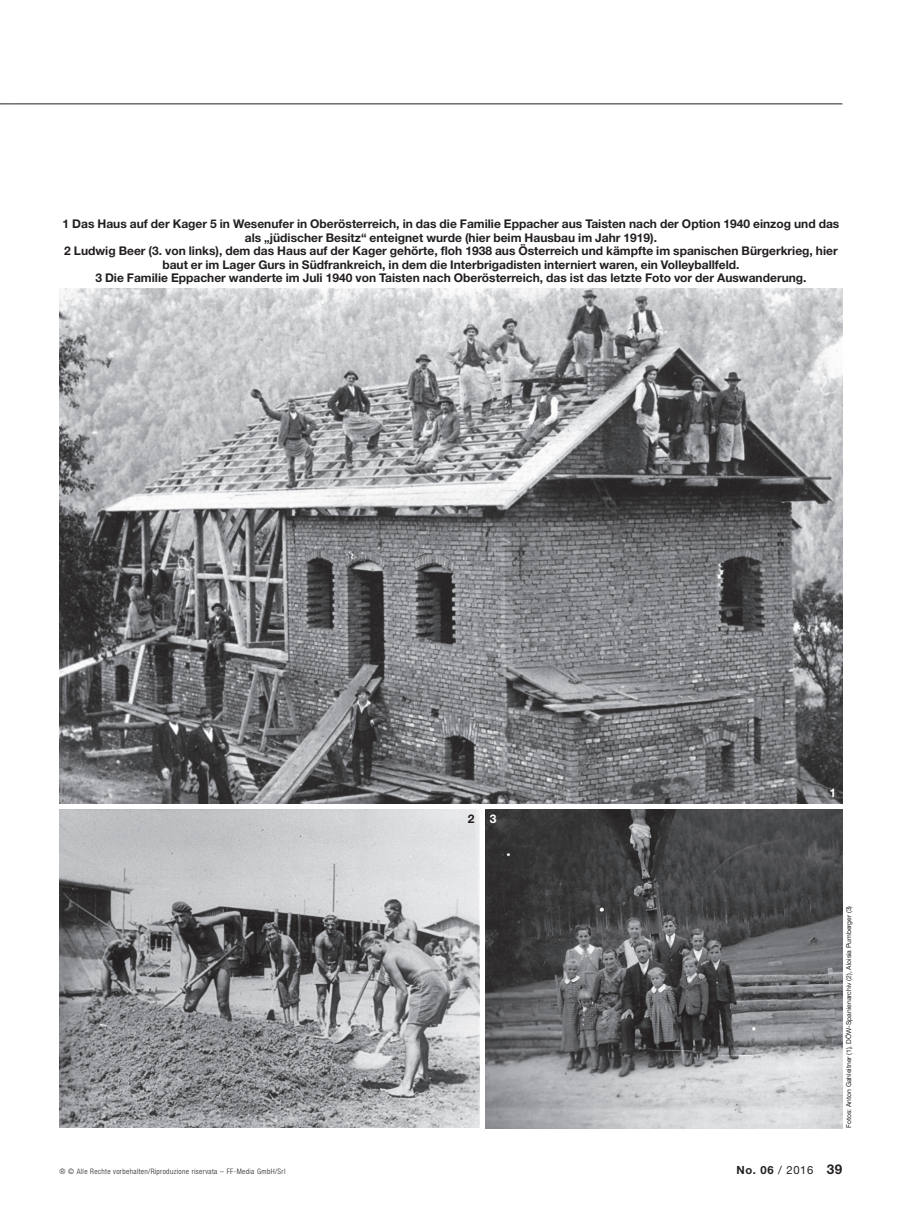
<style>
.page{position:relative;width:919px;height:1217px;background:#fff}
.page>*{position:absolute;margin:0;border:0;box-sizing:border-box;transform-origin:0 0}
.t1{font:700 12px/13.5px "Helvetica Neue LT Std";color:#231f20;text-align:center}
.t2{font:700 12px "Helvetica Neue LT Std";color:#fff}
.t3{font:700 11.25px "Helvetica Neue LT Std";color:#231f20}
.t4{font:300 condensed 7.5px "Helvetica Neue LT Std";letter-spacing:.05em;color:#231f20}
.t5{font:6.75px "Helvetica Neue LT Std";color:#231f20}
.s1{font-weight:400}
.s2{font-size:13.5px}
</style>
<div class="page">
<svg style="left:0;top:103px;width:13px;height:1px"></svg>
<hr style="left:13px;top:103px;width:829px;height:1px;background:#231f20">
<img style="left:60px;top:288px;width:782px;height:515px">
<img style="left:486px;top:809px;width:356px;height:318px">
<img style="left:60px;top:809px;width:419px;height:318px">
<p class="t1" style="left:63px;top:218px;width:778px">1 Das Haus auf der Kager 5 in Wesenufer in Oberösterreich, in das die Familie Eppacher aus Taisten nach der Option 1940 einzog und das als „jüdischer Besitz“ enteignet wurde (hier beim Hausbau im Jahr 1919).<br>2 Ludwig Beer (3. von links), dem das Haus auf der Kager gehörte, floh 1938 aus Österreich und kämpfte im spanischen Bürgerkrieg, hier baut er im Lager Gurs in Südfrankreich, in dem die Interbrigadisten interniert waren, ein Volleyballfeld.<br>3 Die Familie Eppacher wanderte im Juli 1940 von Taisten nach Oberösterreich, das ist das letzte Foto vor der Auswanderung.</p>
<p class="t1" style="left:467px;top:813px;width:8px">2</p>
<p class="t2" style="left:490px;top:814px;width:8px">3</p>
<p class="t2" style="left:829px;top:788px;width:8px">1</p>
<p class="t5" style="left:846px;top:1127px;width:223px;rotate:-90deg">Fotos: Anton Gahleitner (1), DÖW-Spanienarchiv (2), Aloisia Pumberger (3)</p>
<p class="t4" style="left:60px;top:1167px;width:227px">® © Alle Rechte vorbehalten/Riproduzione riservata – FF-Media GmbH/Srl</p>
<p class="t3" style="left:736px;top:1165px;width:107px">No. 06 <span class="s1">/ 2016</span> <span class="s2">39</span></p>
</div>
